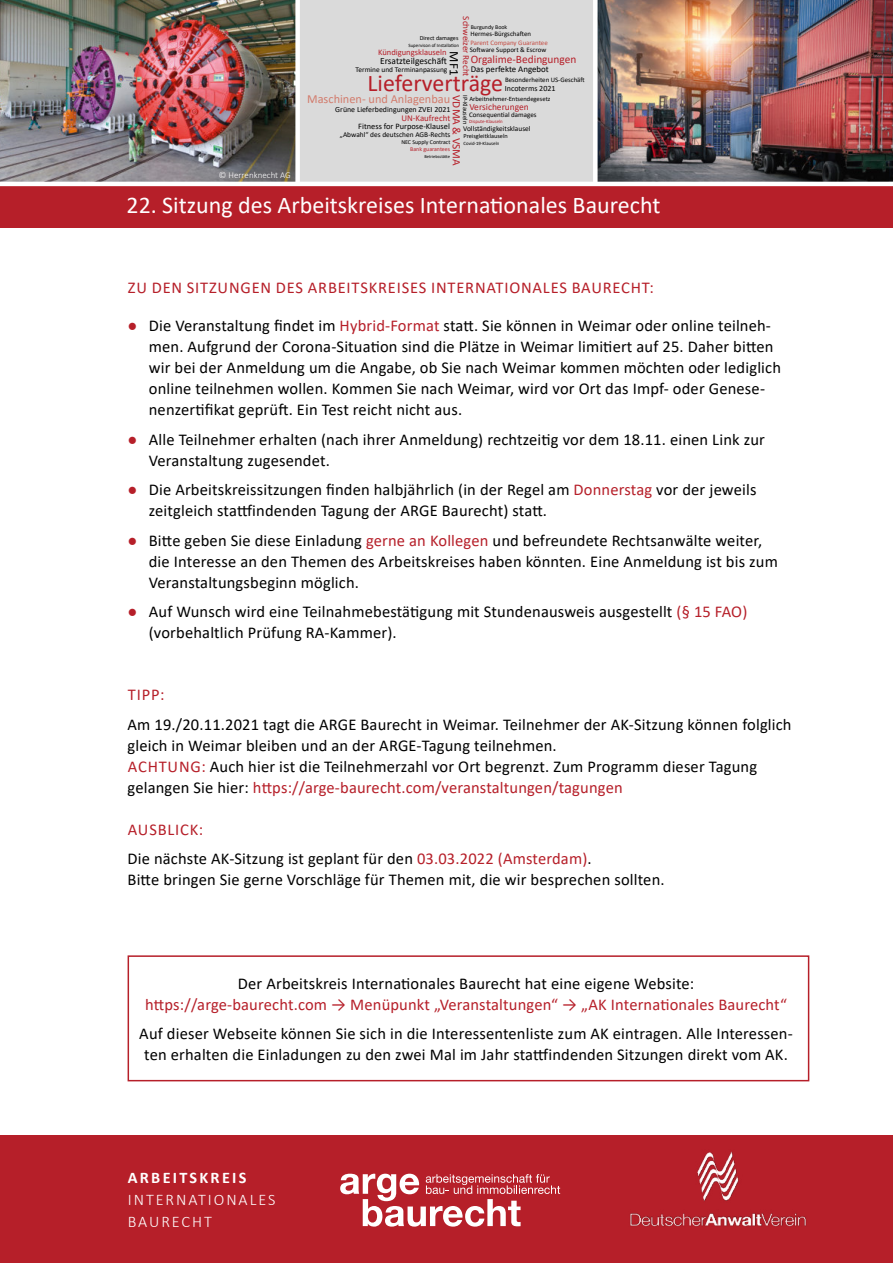
<style>
.page{position:relative;width:893px;height:1263px;background:#fff}
.page>*{position:absolute;margin:0;border:0;box-sizing:border-box;transform-origin:0 0}
.t1{font:24px "Calibri";color:#fff}
.t2{font:24px "Calibri";color:#b61f29}
.t3{font:16.5px/21px "Calibri";letter-spacing:.01em;color:#000}
.t4{font:16.5px "Calibri";letter-spacing:.01em;color:#b61f29}
.t5{font:16.5px "Calibri";letter-spacing:.05em;color:#b61f29}
.t6{font:300 16.2px/21.6px "Calibri";letter-spacing:.12em;color:#fff}
.t7{font:700 16.2px "Calibri";letter-spacing:.14em;color:#fff}
.t8{font:13.05px "Calibri";color:#000}
.t9{font:12.3px "Calibri";color:#d27c6d}
.t10{font:11.4px "Calibri";color:#b61f29}
.t11{font:9.45px "Calibri";color:#000}
.t12{font:9.45px "Calibri";color:#b61f29}
.t13{font:9.15px "Calibri";color:#b61f29}
.t14{font:300 9px "Calibri";color:#fff}
.t15{font:8.85px "Calibri";color:#000}
.t16{font:8.85px "Calibri";color:#b61f29}
.t17{font:8.55px "Calibri";color:#b61f29}
.t18{font:8.4px "Calibri";color:#000}
.t19{font:7.95px "Calibri";color:#000}
.t20{font:7.35px "Calibri";color:#000}
.t21{font:7.05px "Calibri";color:#000}
.t22{font:6.9px "Calibri";color:#000}
.t23{font:6.9px "Calibri";color:#c44e45}
.t24{font:6.6px "Calibri";color:#000}
.t25{font:6.3px "Calibri";color:#000}
.t26{font:6.15px "Calibri";color:#000}
.t27{font:5.85px "Calibri";color:#000}
.t28{font:5.85px "Calibri";color:#b61f29}
.t29{font:4.95px "Calibri";color:#000}
.t30{font:4.95px "Calibri";color:#b61f29}
.t31{font:4.5px "Calibri";color:#000}
.s1{color:#b61f29}
</style>
<div class="page">
<img style="left:0;top:0;width:295px;height:182px">
<div style="left:0;top:1135px;width:893px;height:128px;background:#b61f29"></div>
<div style="left:0;top:185px;width:893px;height:43px;background:#b61f29"></div>
<div style="left:128px;top:955px;width:681px;height:126px;border:2px solid #b61f29"></div>
<img style="left:598px;top:0;width:295px;height:182px">
<div style="left:298px;top:0;width:297px;height:183px;background:#dadada"></div>
<div style="left:295px;top:0;width:5px;height:183px;background:#fff"></div>
<div style="left:593px;top:0;width:5px;height:183px;background:#fff"></div>
<hr style="left:0;top:182px;width:893px;height:4px;background:#fff">
<img style="left:630px;top:1151px;width:177px;height:76px">
<svg style="left:340px;top:1174px;width:220px;height:52px"></svg>
<p class="t14" style="left:219px;top:169px;width:73px">© Herrenknecht AG</p>
<p class="t13" style="left:472px;top:16px;width:62px;rotate:90deg">Schweizer Recht</p>
<p class="t27" style="left:471px;top:23px;width:38px">Burgundy Book</p>
<p class="t22" style="left:470px;top:29px;width:62px">Hermes-Bürgschaten</p>
<p class="t26" style="left:420px;top:34px;width:40px">Direct damages</p>
<p class="t23" style="left:470px;top:38px;width:79px">Parent Company Guarantee</p>
<p class="t29" style="left:408px;top:42px;width:52px">Supervison of Installaion</p>
<p class="t22" style="left:470px;top:45px;width:78px">Sotware Support &amp; Escrow</p>
<p class="t17" style="left:378px;top:47px;width:70px">Kündigungsklauseln</p>
<p class="t8" style="left:463px;top:51px;width:25px;rotate:90deg">MF1</p>
<p class="t10" style="left:471px;top:51px;width:107px">Orgalime-Bedingungen</p>
<p class="t11" style="left:380px;top:55px;width:68px">Ersatzteilgeschät</p>
<p class="t15" style="left:471px;top:63px;width:80px">Das perfekte Angebot</p>
<p class="t20" style="left:355px;top:65px;width:93px">Termine und Terminanpassung</p>
<h1 class="t2" style="left:367px;top:67px;width:137px">Lieferverträge</h1>
<p class="t9" style="left:307px;top:90px;width:145px">Maschinen- und Anlagenbau</p>
<p class="t10" style="left:463px;top:95px;width:72px;rotate:90deg">VDMA &amp; VSMA</p>
<p class="t22" style="left:505px;top:74px;width:81px">Besonderheiten US-Geschät</p>
<p class="t19" style="left:505px;top:83px;width:52px">Incoterms 2021</p>
<p class="t24" style="left:470px;top:95px;width:31px;rotate:90deg">IP-Klauseln</p>
<p class="t24" style="left:469px;top:94px;width:83px">Arbeitnehmer-Entsendegesetz</p>
<p class="t19" style="left:335px;top:104px;width:117px">Grüne Lieferbedingungen ZVEI 2021</p>
<p class="t12" style="left:469px;top:100px;width:61px">Versicherungen</p>
<p class="t21" style="left:469px;top:110px;width:69px">Consequenial damages</p>
<p class="t16" style="left:401px;top:112px;width:50px">UN-Kaufrecht</p>
<p class="t30" style="left:469px;top:118px;width:35px">Dispute-Klauseln</p>
<p class="t18" style="left:358px;top:121px;width:93px">Fitness for Purpose-Klausel</p>
<p class="t20" style="left:463px;top:124px;width:69px">Vollständigkeitsklausel</p>
<p class="t20" style="left:340px;top:129px;width:112px">„Abwahl“ des deutschen AGB-Rechts</p>
<p class="t25" style="left:463px;top:132px;width:46px">Preisgleitklauseln</p>
<p class="t27" style="left:401px;top:138px;width:51px">NEC Supply Contract</p>
<p class="t29" style="left:463px;top:140px;width:37px">Covid-19-Klauseln</p>
<p class="t28" style="left:410px;top:145px;width:41px">Bank guarantees</p>
<p class="t31" style="left:424px;top:153px;width:27px">Betriebsstäte</p>
<h1 class="t1" style="left:126px;top:189px;width:535px">22. Sitzung des Arbeitskreises Internaionales Baurecht</h1>
<p class="t5" style="left:128px;top:276px;width:527px">ZU DEN SITZUNGEN DES ARBEITSKREISES INTERNATIONALES BAURECHT:</p>
<p class="t3" style="left:149px;top:315px;width:634px;text-indent:-21px"><span class="s1">●</span> Die Veranstaltung indet im <span class="s1">Hybrid-Format</span> stat. Sie können in Weimar oder online teilneh&shy;men. Aufgrund der Corona- Situaion sind die Plätze in Weimar limiiert auf 25. Daher biten wir bei der Anmeldung um die Angabe, ob Sie nach Weimar kommen möchten oder lediglich online teilnehmen wollen. Kommen Sie nach Weimar, wird vor Ort das Impf- oder Genese&shy;nenzeriikat geprüt. Ein Test reicht nicht aus.</p>
<p class="t3" style="left:149px;top:428px;width:618px;text-indent:-21px"><span class="s1">●</span> Alle Teilnehmer erhalten (nach ihrer Anmeldung) rechtzeiig vor dem 18.11. einen Link zur<br>Veranstaltung zugesendet.</p>
<p class="t3" style="left:149px;top:479px;width:609px;text-indent:-21px"><span class="s1">●</span> Die Arbeitskreissitzungen inden halbjährlich (in der Regel am <span class="s1">Donnerstag</span> vor der jeweils zeitgleich stafindenden Tagung der ARGE Baurecht) stat.</p>
<p class="t3" style="left:149px;top:529px;width:630px;text-indent:-21px"><span class="s1">●</span> Bite geben Sie diese Einladung <span class="s1">gerne an Kollegen</span> und befreundete Rechtsanwälte weiter, die Interesse an den Themen des Arbeitskreises haben könnten. Eine Anmeldung ist bis zum<br>Veranstaltungsbeginn möglich.</p>
<p class="t3" style="left:149px;top:601px;width:600px;text-indent:-21px"><span class="s1">●</span> Auf Wunsch wird eine Teilnahmebestäigung mit Stundenausweis ausgestellt <span class="s1">(§ 15 FAO) </span>(vorbehaltlich Prüfung RA-Kammer).</p>
<p class="t4" style="left:128px;top:683px;width:38px">TIPP:</p>
<p class="t3" style="left:128px;top:713px;width:666px">Am 19./20.11.2021 tagt die ARGE Baurecht in Weimar. Teilnehmer der AK-Sitzung können folglich gleich in Weimar bleiben und an der ARGE-Tagung teilnehmen.<br><span class="s1">ACHTUNG:</span> Auch hier ist die Teilnehmerzahl vor Ort begrenzt. Zum Programm dieser Tagung gelangen Sie hier: <span class="s1">htps://arge-baurecht.com/veranstaltungen/tagungen</span></p>
<p class="t3" style="left:128px;top:814px;width:466px;line-height:29.5px"><span class="s1">AUSBLICK:<br></span>Die nächste AK-Sitzung ist geplant für den <span class="s1">03.03.2022 (Amsterdam)</span>.</p>
<p class="t3" style="left:128px;top:869px;width:539px">Bite bringen Sie gerne Vorschläge für Themen mit, die wir besprechen sollten.</p>
<p class="t3" style="left:238px;top:972px;width:458px">Der Arbeitskreis Internaionales Baurecht hat eine eigene Website:</p>
<p class="t4" style="left:145px;top:993px;width:643px">htps://arge-baurecht.com → Menüpunkt „Veranstaltungen“ → „AK Internaionales Baurecht“</p>
<p class="t3" style="left:139px;top:1023px;width:655px">Auf dieser Webseite können Sie sich in die Interessentenliste zum AK eintragen. Alle Interessen&shy;ten erhalten die Einladungen zu den zwei Mal im Jahr stafindenden Sitzungen direkt vom AK.</p>
<p class="t7" style="left:128px;top:1166px;width:120px">ARBEITSKREIS</p>
<p class="t6" style="left:128px;top:1189px;width:149px">INTERNATIONALES<br>BAURECHT</p>
</div>
